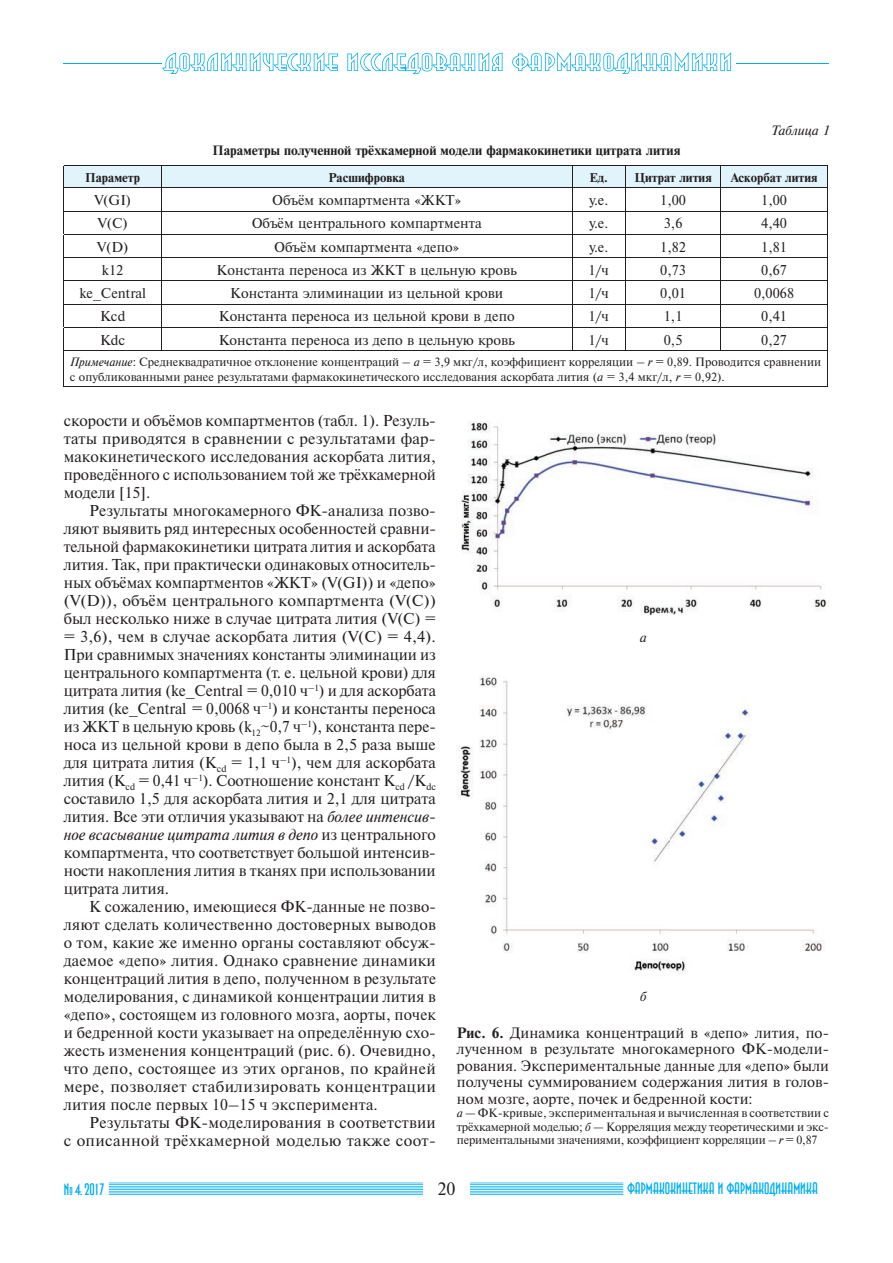
<style>
.page{position:relative;width:893px;height:1263px;background:#fff}
.page>*{position:absolute;margin:0;border:0;box-sizing:border-box;transform-origin:0 0}
.t1{font:18px "Newton C";color:#231f20}
.t2{font:16.5px "Anna C";color:#00aeef}
.t3{font:16.5px "Anna CTT";color:#00aeef}
.t4{font:15.75px/18px "Newton C";letter-spacing:.01em;color:#231f20;text-align:justify}
.t5{font:15px/16.5px "Newton C";letter-spacing:.005em;color:#231f20;text-align:justify}
.t6{font:14.25px "Newton C";color:#231f20}
.t7{font:700 13.5px "Newton C";color:#231f20}
.t8{font:italic 13.5px "Newton C";color:#231f20}
.t9{font:700 12.75px "Newton C";color:#231f20}
.t10{font:12px/13.5px "Newton C";letter-spacing:-.005em;color:#231f20}
.s1{font-style:italic}
.s2{font-weight:700}
</style>
<div class="page">
<hr style="left:64px;top:63px;width:98px;height:1px;background:#00aeef">
<hr style="left:736px;top:63px;width:93px;height:1px;background:#00aeef">
<svg style="left:162px;top:52px;width:569px;height:22px"></svg>
<hr style="left:109px;top:1182px;width:514px;height:1px;background:#00aeef">
<hr style="left:109px;top:1184px;width:514px;height:1px;background:#00aeef">
<hr style="left:109px;top:1186px;width:514px;height:1px;background:#00aeef">
<hr style="left:109px;top:1187px;width:514px;height:1px;background:#00aeef">
<hr style="left:109px;top:1189px;width:514px;height:1px;background:#00aeef">
<hr style="left:109px;top:1191px;width:514px;height:1px;background:#00aeef">
<hr style="left:109px;top:1192px;width:514px;height:1px;background:#00aeef">
<hr style="left:109px;top:1194px;width:514px;height:1px;background:#00aeef">
<div style="left:423px;top:1181px;width:46px;height:15px;background:#fff"></div>
<hr style="left:64px;top:351px;width:1px;height:35px;background:#231f20">
<hr style="left:827px;top:351px;width:1px;height:35px;background:#231f20">
<hr style="left:64px;top:386px;width:97px;height:1px;background:#231f20">
<hr style="left:161px;top:386px;width:411px;height:1px;background:#231f20">
<hr style="left:572px;top:386px;width:53px;height:1px;background:#231f20">
<hr style="left:625px;top:386px;width:96px;height:1px;background:#231f20">
<hr style="left:721px;top:386px;width:106px;height:1px;background:#231f20">
<svg style="left:64px;top:166px;width:764px;height:184px"></svg>
<hr style="left:64px;top:350px;width:97px;height:1px;background:#231f20">
<hr style="left:161px;top:350px;width:411px;height:1px;background:#231f20">
<hr style="left:572px;top:350px;width:53px;height:1px;background:#231f20">
<hr style="left:625px;top:350px;width:96px;height:1px;background:#231f20">
<hr style="left:721px;top:350px;width:106px;height:1px;background:#231f20">
<img style="left:461px;top:422px;width:365px;height:192px">
<img style="left:457px;top:676px;width:368px;height:298px">
<p class="t7" style="left:213px;top:143px;width:469px">Параметры полученной трёхкамерной модели фармакокинетики цитрата лития</p>
<p class="t8" style="left:771px;top:123px;width:60px">Таблица 1</p>
<p class="t9" style="left:85px;top:170px;width:56px">Параметр</p>
<p class="t9" style="left:328px;top:170px;width:78px">Расшифровка</p>
<p class="t9" style="left:589px;top:170px;width:124px">Ед. Цитрат лития</p>
<p class="t9" style="left:731px;top:170px;width:88px">Аскорбат лития</p>
<p class="t6" style="left:94px;top:193px;width:39px">V(GI)</p>
<p class="t6" style="left:272px;top:193px;width:191px">Объём компартмента «ЖКТ»</p>
<p class="t6" style="left:589px;top:193px;width:21px">у.е.</p>
<p class="t6" style="left:660px;top:193px;width:27px">1,00</p>
<p class="t6" style="left:761px;top:193px;width:27px">1,00</p>
<p class="t6" style="left:98px;top:216px;width:32px">V(C)</p>
<p class="t6" style="left:252px;top:216px;width:232px">Объём центрального компартмента</p>
<p class="t6" style="left:589px;top:216px;width:21px">у.е.</p>
<p class="t6" style="left:664px;top:216px;width:20px">3,6</p>
<p class="t6" style="left:761px;top:216px;width:27px">4,40</p>
<p class="t6" style="left:97px;top:239px;width:33px">V(D)</p>
<p class="t6" style="left:274px;top:239px;width:187px">Объём компартмента «депо»</p>
<p class="t6" style="left:589px;top:239px;width:21px">у.е.</p>
<p class="t6" style="left:660px;top:239px;width:27px">1,82</p>
<p class="t6" style="left:761px;top:239px;width:27px">1,81</p>
<p class="t6" style="left:102px;top:262px;width:23px">k12</p>
<p class="t6" style="left:217px;top:262px;width:302px">Константа переноса из ЖКТ в цельную кровь</p>
<p class="t6" style="left:588px;top:262px;width:22px">1/ч</p>
<p class="t6" style="left:660px;top:262px;width:27px">0,73</p>
<p class="t6" style="left:761px;top:262px;width:27px">0,67</p>
<p class="t6" style="left:79px;top:286px;width:68px">ke_Central</p>
<p class="t6" style="left:230px;top:286px;width:274px">Константа элиминации из цельной крови</p>
<p class="t6" style="left:588px;top:286px;width:22px">1/ч</p>
<p class="t6" style="left:660px;top:286px;width:27px">0,01</p>
<p class="t6" style="left:754px;top:286px;width:42px">0,0068</p>
<p class="t6" style="left:100px;top:309px;width:27px">Kcd</p>
<p class="t6" style="left:219px;top:309px;width:298px">Константа переноса из цельной крови в депо</p>
<p class="t6" style="left:588px;top:309px;width:22px">1/ч</p>
<p class="t6" style="left:664px;top:309px;width:20px">1,1</p>
<p class="t6" style="left:761px;top:309px;width:27px">0,41</p>
<p class="t6" style="left:100px;top:332px;width:27px">Kdc</p>
<p class="t6" style="left:219px;top:332px;width:298px">Константа переноса из депо в цельную кровь</p>
<p class="t6" style="left:588px;top:332px;width:22px">1/ч</p>
<p class="t6" style="left:664px;top:332px;width:20px">0,5</p>
<p class="t6" style="left:761px;top:332px;width:27px">0,27</p>
<p class="t10" style="left:70px;top:355px;width:753px;line-height:14.4px"><span class="s1">Примечание</span>: Среднеквадратичное отклонение концентраций – <span class="s1">a</span> = 3,9 мкг/л, коэффициент корреляции – <span class="s1">r</span> = 0,89. Проводится сравнении с опубликованными ранее результатами фармакокинетического исследования аскорбата лития (<span class="s1">a</span> = 3,4 мкг/л, <span class="s1">r</span> = 0,92).</p>
<p class="t4" style="left:64px;top:412px;width:374px">скорости и объёмов компартментов (табл. 1). Резуль&shy;таты приводятся в сравнении с результатами фар&shy;макокинетического исследования аскорбата лития, проведённого с использованием той же трёхкамерной модели [15].</p>
<p class="t4" style="left:64px;top:502px;width:374px;text-indent:26px">Результаты многокамерного ФК-анализа позво&shy;ляют выявить ряд интересных особенностей сравни&shy;тельной фармакокинетики цитрата лития и аскорбата лития. Так, при практически одинаковых относитель&shy;ных объёмах компартментов «ЖКТ» (V(GI)) и «депо» (V(D)), объём центрального компартмента (V(C)) был несколько ниже в случае цитрата лития (V(C) = = 3,6), чем в случае аскорбата лития (V(C) = 4,4).<br>При сравнимых значениях константы элиминации из центрального компартмента (т. е. цельной крови) для цитрата лития (ke_Central = 0,010 ч<sup>–1</sup>) и для аскорбата лития (ke_Central = 0,0068 ч<sup>–1</sup>) и константы переноса из ЖКТ в цельную кровь (k<sub>12</sub>~0,7 ч<sup>–1</sup>), константа пере&shy;носа из цельной крови в депо была в 2,5 раза выше для цитрата лития (K<sub>cd</sub> = 1,1 ч<sup>–1</sup>), чем для аскорбата лития (K<sub>cd</sub> = 0,41 ч<sup>–1</sup>). Соотношение констант K<sub>cd</sub> /K<sub>dc </sub>составило 1,5 для аскорбата лития и 2,1 для цитрата лития. Все эти отличия указывают на <span class="s1">более интенсив&shy;ное всасывание цитрата лития в депо</span> из центрального компартмента, что соответствует большой интенсив&shy;ности накопления лития в тканях при использовании цитрата лития.</p>
<p class="t4" style="left:64px;top:898px;width:374px;text-indent:26px">К сожалению, имеющиеся ФК-данные не позво&shy;ляют сделать количественно достоверных выводов о том, какие же именно органы составляют обсуж&shy;даемое «депо» лития. Однако сравнение динамики концентраций лития в депо, полученном в результате моделирования, с динамикой концентрации лития в «депо», состоящем из головного мозга, аорты, почек и бедренной кости указывает на определённую схо&shy;жесть изменения концентраций (рис. 6). Очевидно, что депо, состоящее из этих органов, по крайней мере, позволяет стабилизировать концентрации лития после первых 10–15 ч эксперимента.</p>
<p class="t4" style="left:64px;top:1114px;width:374px;text-align:right">Результаты ФК-моделирования в соответствии<br>с описанной трёхкамерной моделью также соот-</p>
<p class="t8" style="left:640px;top:630px;width:8px">а</p>
<p class="t8" style="left:640px;top:989px;width:8px">б</p>
<p class="t5" style="left:457px;top:1024px;width:374px"><span class="s2">Рис. 6.</span> Динамика концентраций в «депо» лития, по&shy;лученном в результате многокамерного ФК-модели&shy;рования. Экспериментальные данные для «депо» были получены суммированием содержания лития в голов&shy;ном мозге, аорте, почек и бедренной кости:</p>
<p class="t10" style="left:457px;top:1106px;width:374px;text-align:justify"><span class="s1">а</span> — ФК-кривые, экспериментальная и вычисленная в соответствии с трёхкамерной моделью; <span class="s1">б</span> — Корреляция между теоретическими и экс&shy;периментальными значениями, коэффициент корреляции – <span class="s1">r</span> = 0,87</p>
<p class="t3" style="left:64px;top:1181px;width:42px">¹ 4. 2017</p>
<p class="t1" style="left:437px;top:1179px;width:20px">20</p>
<p class="t2" style="left:627px;top:1181px;width:192px">ФАРМАКОКИНЕТИКА и фармАкодинамика</p>
</div>
